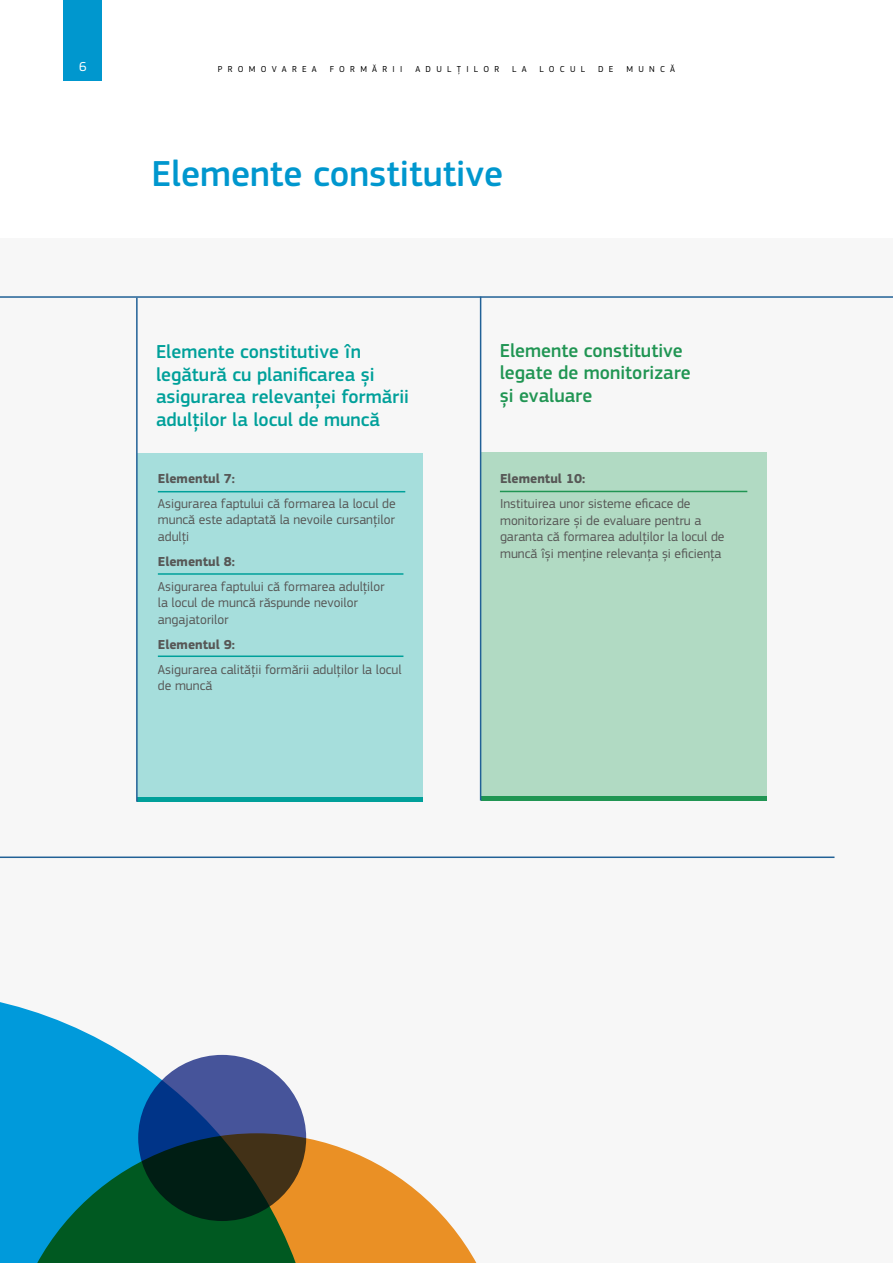
<style>
.page{position:relative;width:893px;height:1263px;background:#fff}
.page>*{position:absolute;margin:0;border:0;box-sizing:border-box;transform-origin:0 0}
.H1_-_Blue{font:500 37.5px "EC Square Sans Pro";color:#0097ce}
.t1{font:500 19.5px/22.5px "EC Square Sans Pro";color:#00a09a}
.t2{font:500 19.5px/22.5px "EC Square Sans Pro";color:#209553}
.t3{font:13.5px/16.5px "EC Square Sans Pro";color:#575756}
.t4{font:700 13.5px "EC Square Sans Pro";color:#575756}
.t5{font:13.5px "EC Square Sans Pro";color:#fff}
.t6{font:9px "EC Square Sans Pro";letter-spacing:.59em;color:#000}
</style>
<div class="page">
<div style="left:0;top:238px;width:893px;height:1025px;background:#f7f7f7"></div>
<hr style="left:0;top:296px;width:893px;height:2px;background:#216196">
<div style="left:137px;top:453px;width:285px;height:344px;background:#a6dedc"></div>
<div style="left:137px;top:797px;width:286px;height:5px;background:#00a09a"></div>
<div style="left:481px;top:452px;width:285px;height:349px;background:#b1dac3"></div>
<div style="left:481px;top:796px;width:286px;height:5px;background:#209553"></div>
<hr style="left:0;top:856px;width:834px;height:2px;background:#216196">
<hr style="left:158px;top:491px;width:247px;height:1px;background:#00a09a">
<hr style="left:500px;top:491px;width:247px;height:1px;background:#209553">
<hr style="left:158px;top:573px;width:245px;height:2px;background:#00a09a">
<hr style="left:158px;top:655px;width:245px;height:2px;background:#00a09a">
<hr style="left:136px;top:298px;width:2px;height:504px;background:#216197">
<hr style="left:480px;top:297px;width:1px;height:504px;background:#216197">
<svg style="left:0;top:1002px;width:306px;height:261px;fill:#009adb"></svg>
<svg style="left:6px;top:1133px;width:471px;height:130px"></svg>
<svg style="left:138px;top:1055px;width:168px;height:166px;background:#233857"></svg>
<div style="left:64px;top:0;width:38px;height:81px;background:#0097ce"></div>
<p class="t5" style="left:79px;top:59px;width:9px">6</p>
<p class="t6" style="left:218px;top:64px;width:101px">PROMOVAREA</p>
<p class="t6" style="left:330px;top:64px;width:74px">FORMĂRII</p>
<p class="t6" style="left:415px;top:64px;width:85px">ADULȚILOR</p>
<p class="t6" style="left:512px;top:64px;width:16px">L A</p>
<p class="t6" style="left:539px;top:64px;width:47px">LOCUL</p>
<p class="t6" style="left:598px;top:64px;width:17px">D E</p>
<p class="t6" style="left:626px;top:64px;width:50px">MUNCĂ</p>
<p class="H1_-_Blue" style="left:151px;top:152px;width:353px">Elemente constitutive</p>
<p class="t1" style="left:156px;top:341px;width:254px">Elemente constitutive în legătură cu planificarea și asigurarea relevanței formării adulților la locul de muncă</p>
<p class="t2" style="left:500px;top:339px;width:192px">Elemente constitutive legate de monitorizare și evaluare</p>
<p class="t4" style="left:158px;top:470px;width:79px">Elementul 7:</p>
<p class="t3" style="left:158px;top:495px;width:239px;text-align:justify">Asigurarea faptului că formarea la locul de muncă este adaptată la nevoile cursanților adulți</p>
<p class="t4" style="left:158px;top:553px;width:79px">Elementul 8:</p>
<p class="t3" style="left:158px;top:578px;width:228px">Asigurarea faptului că formarea adulților la locul de muncă răspunde nevoilor angajatorilor</p>
<p class="t4" style="left:158px;top:636px;width:79px">Elementul 9:</p>
<p class="t3" style="left:158px;top:661px;width:245px">Asigurarea calității formării adulților la locul de muncă</p>
<p class="t4" style="left:500px;top:471px;width:87px">Elementul 10:</p>
<p class="t3" style="left:500px;top:496px;width:226px">Instituirea unor sisteme eficace de monitorizare și de evaluare pentru a garanta că formarea adulților la locul de muncă își menține relevanța și eficiența</p>
</div>
